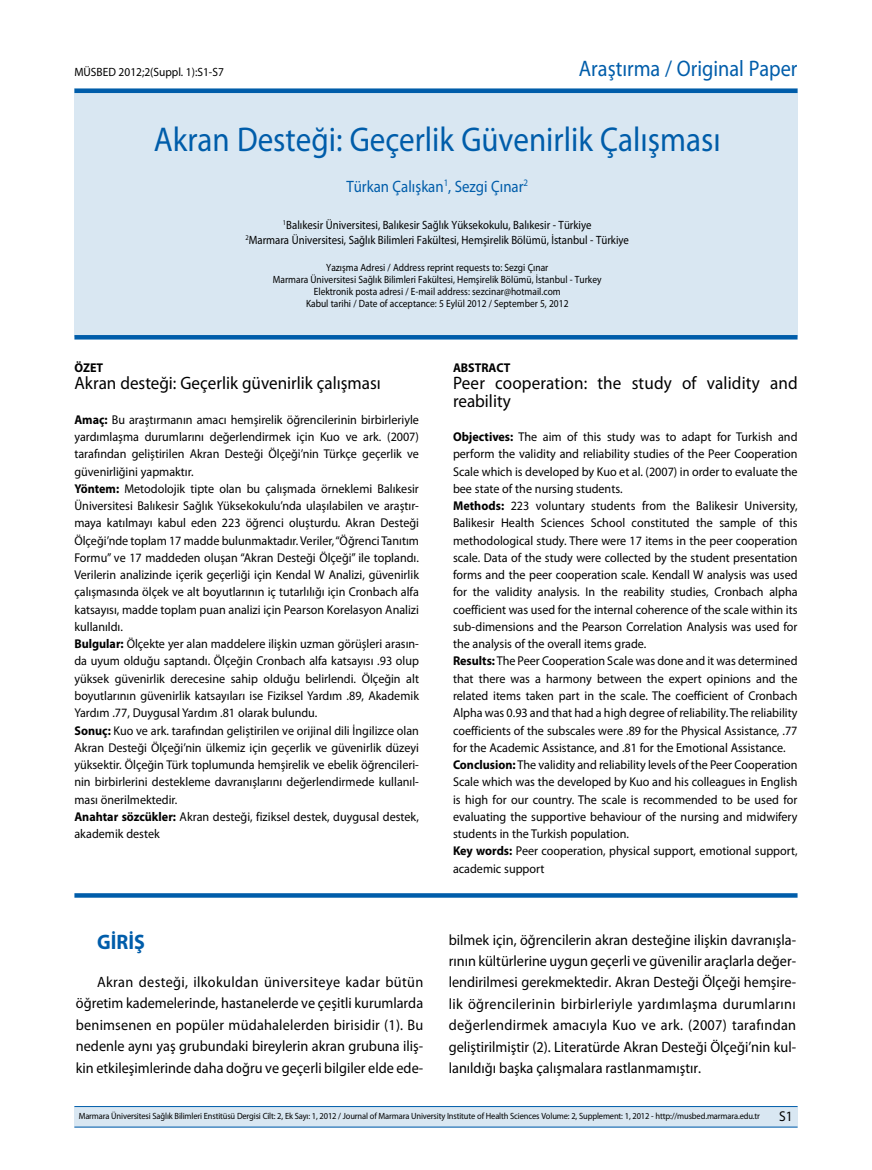
<style>
.page{position:relative;width:872px;height:1170px;background:#fff}
.page>*{position:absolute;margin:0;border:0;box-sizing:border-box;transform-origin:0 0}
.t1{font:34.5px "Myriad Pro";color:#005daa;scale:.9 1}
.t2{font:22.5px "Myriad Pro";color:#005daa;scale:.9 1}
.t3{font:700 21px "Myriad Pro";color:#005daa;scale:.95 1}
.t4{font:18px/17.2px "Myriad Pro";color:#000;scale:.95 1}
.t5{font:16.5px "Myriad Pro";color:#005daa;scale:.9 1}
.t6{font:15px/21.5px "Myriad Pro";color:#000;text-align:justify;scale:.95 1}
.t7{font:14.25px "Myriad Pro";color:#000;scale:.95 1}
.t8{font:12.75px/17.2px "Myriad Pro";color:#000;scale:.95 1}
.t9{font:700 12.75px "Myriad Pro";color:#000;scale:.95 1}
.t10{font:12px/15px "Myriad Pro";color:#000;text-align:center;scale:.9 1}
.t11{font:12px "Myriad Pro";color:#000;scale:.95 1}
.t12{font:10.5px/12px "Myriad Pro";color:#000;text-align:center;scale:.9 1}
.t13{font:9px "Myriad Pro";letter-spacing:-.015em;color:#000;scale:.94 1}
.s1{font-weight:700}
</style>
<div class="page">
<div style="left:74px;top:1106px;width:723px;height:21px;background:#d9e7f2"></div>
<hr style="left:74px;top:1126px;width:723px;height:1px;background:#005daa">
<hr style="left:74px;top:1106px;width:723px;height:1px;background:#005daa">
<div style="left:74px;top:88px;width:723px;height:248px;background:#d9e7f2"></div>
<hr style="left:74px;top:335px;width:723px;height:4px;background:#005daa">
<svg style="left:74px;top:893px;width:723px;height:4px;background:#0c65ae"></svg>
<div style="left:74px;top:88px;width:723px;height:5px;background:#005daa"></div>
<p class="t11" style="left:74px;top:65px;width:159px">MÜSBED 2012;2(Suppl. 1):S1-S7</p>
<h2 class="t2" style="left:579px;top:55px;width:244px">Araştırma / Original Paper</h2>
<h1 class="t1" style="left:154px;top:118px;width:631px">Akran Desteği: Geçerlik Güvenirlik Çalışması</h1>
<p class="t5" style="left:346px;top:176px;width:203px">Türkan Çalışkan<sup>1</sup>, Sezgi Çınar<sup>2</sup></p>
<p class="t10" style="left:245px;top:217px;width:428px"><sup>1</sup>Balıkesir Üniversitesi, Balıkesir Sağlık Yüksekokulu, Balıkesir - Türkiye<br><sup>2</sup>Marmara Üniversitesi, Sağlık Bilimleri Fakültesi, Hemşirelik Bölümü, İstanbul - Türkiye</p>
<p class="t12" style="left:273px;top:261px;width:366px">Yazışma Adresi / Address reprint requests to: Sezgi Çınar<br>Marmara Üniversitesi Sağlık Bilimleri Fakültesi, Hemşirelik Bölümü, İstanbul - Turkey Elektronik posta adresi / E-mail address: sezcinar@hotmail.com<br>Kabul tarihi / Date of acceptance: 5 Eylül 2012 / September 5, 2012</p>
<p class="t9" style="left:74px;top:359px;width:32px">ÖZET</p>
<h3 class="t4" style="left:74px;top:374px;width:324px">Akran desteği: Geçerlik güvenirlik çalışması</h3>
<p class="t8" style="left:74px;top:410px;width:364px"><span class="s1">Amaç:</span> Bu araştırmanın amacı hemşirelik öğrencilerinin birbirleriyle yardımlaşma durumlarını değerlendirmek için Kuo ve ark. (2007) tarafından geliştirilen Akran Desteği Ölçeği’nin Türkçe geçerlik ve güvenirliğini yapmaktır.<br><span class="s1">Yöntem:</span> Metodolojik tipte olan bu çalışmada örneklemi Balıkesir Üniversitesi Balıkesir Sağlık Yüksekokulu’nda ulaşılabilen ve araştır&shy;maya katılmayı kabul eden 223 öğrenci oluşturdu. Akran Desteği Ölçeği’nde toplam 17 madde bulunmaktadır. Veriler, “Öğrenci Tanıtım Formu” ve 17 maddeden oluşan “Akran Desteği Ölçeği” ile toplandı.<br>Verilerin analizinde içerik geçerliği için Kendal W Analizi, güvenirlik çalışmasında ölçek ve alt boyutlarının iç tutarlılığı için Cronbach alfa katsayısı, madde toplam puan analizi için Pearson Korelasyon Analizi kullanıldı.<br><span class="s1">Bulgular:</span> Ölçekte yer alan maddelere ilişkin uzman görüşleri arasın&shy;da uyum olduğu saptandı. Ölçeğin Cronbach alfa katsayısı .93 olup yüksek güvenirlik derecesine sahip olduğu belirlendi. Ölçeğin alt boyutlarının güvenirlik katsayıları ise Fiziksel Yardım .89, Akademik Yardım .77, Duygusal Yardım .81 olarak bulundu.<br><span class="s1">Sonuç:</span> Kuo ve ark. tarafından geliştirilen ve orijinal dili İngilizce olan Akran Desteği Ölçeği’nin ülkemiz için geçerlik ve güvenirlik düzeyi yüksektir. Ölçeğin Türk toplumunda hemşirelik ve ebelik öğrencileri&shy;nin birbirlerini destekleme davranışlarını değerlendirmede kullanıl&shy;ması önerilmektedir.<br><span class="s1">Anahtar sözcükler:</span> Akran desteği, fiziksel destek, duygusal destek, akademik destek</p>
<h3 class="t3" style="left:97px;top:928px;width:52px">GİRİŞ</h3>
<p class="t6" style="left:76px;top:970px;width:367px;text-indent:21px">Akran desteği, ilkokuldan üniversiteye kadar bütün öğretim kademelerinde, hastanelerde ve çeşitli kurumlarda benimsenen en popüler müdahalelerden birisidir (1). Bu nedenle aynı yaş grubundaki bireylerin akran grubuna iliş&shy;kin etkileşimlerinde daha doğru ve geçerli bilgiler elde ede-</p>
<p class="t9" style="left:453px;top:359px;width:62px">ABSTRACT</p>
<h3 class="t4" style="left:453px;top:374px;width:364px">Peer cooperation: the study of validity and reability</h3>
<p class="t8" style="left:453px;top:428px;width:364px"><span class="s1">Objectives:</span> The aim of this study was to adapt for Turkish and perform the validity and reliability studies of the Peer Cooperation Scale which is developed by Kuo et al. (2007) in order to evaluate the bee state of the nursing students.<br><span class="s1">Methods:</span> 223 voluntary students from the Balikesir University, Balikesir Health Sciences School constituted the sample of this methodological study. There were 17 items in the peer cooperation scale. Data of the study were collected by the student presentation forms and the peer cooperation scale. Kendall W analysis was used for the validity analysis. In the reability studies, Cronbach alpha coefficient was used for the internal coherence of the scale within its sub-dimensions and the Pearson Correlation Analysis was used for the analysis of the overall items grade.<br><span class="s1">Results:</span> The Peer Cooperation Scale was done and it was determined that there was a harmony between the expert opinions and the related items taken part in the scale. The coefficient of Cronbach Alpha was 0.93 and that had a high degree of reliability. The reliability coefficients of the subscales were .89 for the Physical Assistance, .77 for the Academic Assistance, and .81 for the Emotional Assistance.<br><span class="s1">Conclusion:</span> The validity and reliability levels of the Peer Cooperation Scale which was the developed by Kuo and his colleagues in English is high for our country. The scale is recommended to be used for evaluating the supportive behaviour of the nursing and midwifery students in the Turkish population.<br><span class="s1">Key words:</span> Peer cooperation, physical support, emotional support, academic support</p>
<p class="t6" style="left:449px;top:928px;width:367px">bilmek için, öğrencilerin akran desteğine ilişkin davranışla&shy;rının kültürlerine uygun geçerli ve güvenilir araçlarla değer&shy;lendirilmesi gerekmektedir. Akran Desteği Ölçeği hemşire&shy;lik öğrencilerinin birbirleriyle yardımlaşma durumlarını değerlendirmek amacıyla Kuo ve ark. (2007) tarafından geliştirilmiştir (2). Literatürde Akran Desteği Ölçeği’nin kul&shy;lanıldığı başka çalışmalara rastlanmamıştır.</p>
<p class="t13" style="left:79px;top:1110px;width:726px">Marmara Üniversitesi Sağlık Bilimleri Enstitüsü Dergisi Cilt: 2, Ek Sayı: 1, 2012 / Journal of Marmara University Institute of Health Sciences Volume: 2, Supplement: 1, 2012 - http://musbed.marmara.edu.tr</p>
<p class="t7" style="left:779px;top:1107px;width:16px">S1</p>
</div>
